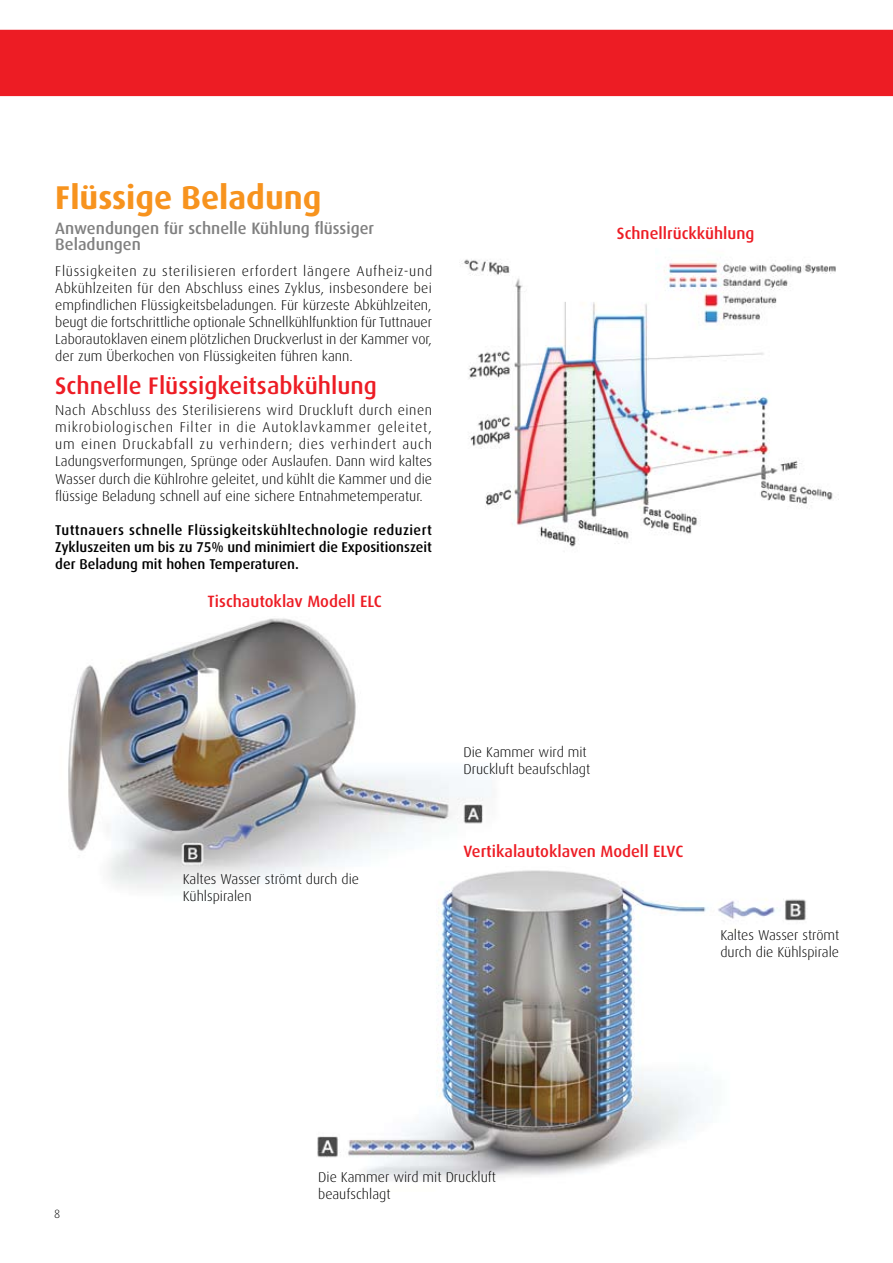
<style>
.page{position:relative;width:893px;height:1263px;background:#fff}
.page>*{position:absolute;margin:0;border:0;box-sizing:border-box;transform-origin:0 0}
.t1{font:700 33px "Dax";color:#f7931e}
.t2{font:500 24px "Dax";color:#ed1c24}
.t3{font:500 16.5px/16.5px "Dax";color:#808080}
.t4{font:500 16.35px "Dax";color:#ed1c24}
.t5{font:300 14.25px/17.1px "Dax";color:#000}
.t6{font:500 14.25px/17.1px "Dax";color:#000;text-align:justify}
.t7{font:300 12px "Dax";color:#000}
</style>
<div class="page">
<div style="left:0;top:30px;width:893px;height:66px;background:#ed1c24"></div>
<img style="left:317px;top:871px;width:489px;height:310px">
<img style="left:68px;top:618px;width:492px;height:320px">
<img style="left:462px;top:259px;width:377px;height:288px">
<img style="left:655px;top:259px;width:184px;height:71px">
<h1 class="t1" style="left:55px;top:179px;width:268px">Flüssige Beladung</h1>
<p class="t3" style="left:55px;top:220px;width:320px">Anwendungen für schnelle Kühlung flüssiger<br>Beladungen</p>
<p class="t5" style="left:55px;top:262px;width:378px;text-align:justify">Flüssigkeiten zu sterilisieren erfordert längere Aufheiz-und Abkühlzeiten für den Abschluss eines Zyklus, insbesondere bei empfindlichen Flüssigkeitsbeladungen. Für kürzeste Abkühlzeiten, beugt die fortschrittliche optionale Schnellkühlfunktion für Tuttnauer Laborautoklaven einem plötzlichen Druckverlust in der Kammer vor, der zum Überkochen von Flüssigkeiten führen kann.</p>
<h2 class="t2" style="left:55px;top:372px;width:323px">Schnelle Flüssigkeitsabkühlung</h2>
<p class="t5" style="left:55px;top:402px;width:378px;text-align:justify">Nach Abschluss des Sterilisierens wird Druckluft durch einen mikrobiologischen Filter in die Autoklavkammer geleitet, um einen Druckabfall zu verhindern; dies verhindert auch Ladungsverformungen, Sprünge oder Auslaufen. Dann wird kaltes Wasser durch die Kühlrohre geleitet, und kühlt die Kammer und die flüssige Beladung schnell auf eine sichere Entnahmetemperatur.</p>
<p class="t6" style="left:55px;top:521px;width:378px">Tuttnauers schnelle Flüssigkeitskühltechnologie reduziert Zykluszeiten um bis zu 75% und minimiert die Expositionszeit der Beladung mit hohen Temperaturen.</p>
<p class="t4" style="left:208px;top:592px;width:176px">Tischautoklav Modell ELC</p>
<p class="t4" style="left:617px;top:224px;width:139px">Schnellrückkühlung</p>
<p class="t5" style="left:183px;top:870px;width:178px">Kaltes Wasser strömt durch die<br>Kühlspiralen</p>
<p class="t5" style="left:463px;top:743px;width:128px">Die Kammer wird mit<br>Druckluft beaufschlagt</p>
<p class="t4" style="left:463px;top:843px;width:221px">Vertikalautoklaven Modell ELVC</p>
<p class="t5" style="left:720px;top:927px;width:121px">Kaltes Wasser strömt durch die Kühlspirale</p>
<p class="t7" style="left:54px;top:1207px;width:8px">8</p>
<p class="t5" style="left:318px;top:1168px;width:179px">Die Kammer wird mit Druckluft beaufschlagt</p>
</div>
